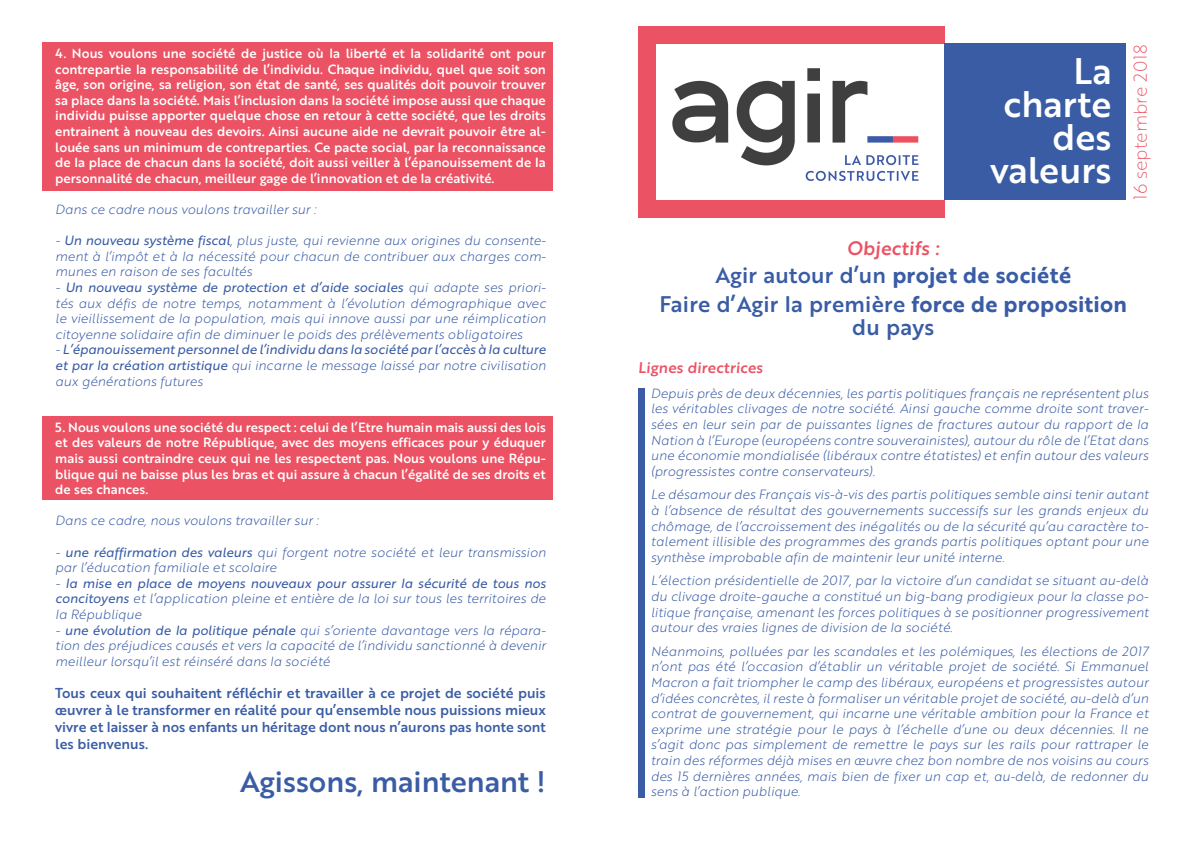
<style>
.page{position:relative;width:1191px;height:842px;background:#fff}
.page>*{position:absolute;margin:0;border:0;box-sizing:border-box;transform-origin:0 0}
.t1{font:36px "Brother 1816 Medium";color:#fff}
.t2{font:29px "Brother 1816 Medium";color:#395ca5}
.t3{font:22px "Brother 1816 Medium";letter-spacing:.01em;color:#395ca5}
.t4{font:22px "Brother 1816 Bold";letter-spacing:.01em;color:#395ca5}
.t5{font:19px "Brother 1816 Medium";color:#eb5263}
.t6{font:18px "Brother 1816 Thin";color:#eb5263}
.t7{font:15px "Brother 1816 Medium";color:#eb5263}
.t8{font:14px/16.8px "Brother 1816 Medium";color:#395ca5;text-align:justify}
.t9{font:13px/15.6px "Brother 1816 Light Italic";color:#395ca5;text-align:justify}
.t10{font:13px/15.6px "Brother 1816 Medium";color:#fff;text-align:justify}
.t11{font:13px/15.6px "Brother 1816 Regular Italic";color:#395ca5;text-align:justify}
.s1{font-family:"Brother 1816 Regular Italic"}
.s2{font-family:"Brother 1816 Light Italic"}
.s3{font-family:"Brother 1816 Medium"}
.s4{font-family:"Brother 1816 Bold"}
</style>
<div class="page">
<img style="left:672px;top:68px;width:247px;height:113px">
<div style="left:638px;top:26px;width:17px;height:191px;background:#eb5263"></div>
<div style="left:638px;top:26px;width:306px;height:17px;background:#eb5263"></div>
<div style="left:638px;top:200px;width:306px;height:17px;background:#eb5263"></div>
<div style="left:944px;top:43px;width:181px;height:157px;background:#395ca5"></div>
<div style="left:638px;top:388px;width:6px;height:410px;background:#395ca5"></div>
<div style="left:43px;top:43px;width:510px;height:148px;background:#eb5263"></div>
<div style="left:43px;top:417px;width:510px;height:83px;background:#eb5263"></div>
<p class="t10" style="left:55px;top:45px;width:492px">4. Nous voulons une société de justice où la liberté et la solidarité ont pour contrepartie la responsabilité de l’individu. Chaque individu, quel que soit son âge, son origine, sa religion, son état de santé, ses qualités doit pouvoir trouver sa place dans la société. Mais l’inclusion dans la société impose aussi que chaque individu puisse apporter quelque chose en retour à cette société, que les droits entrainent à nouveau des devoirs. Ainsi aucune aide ne devrait pouvoir être al&shy;louée sans un minimum de contreparties. Ce pacte social, par la reconnaissance de la place de chacun dans la société, doit aussi veiller à l’épanouissement de la personnalité de chacun, meilleur gage de l’innovation et de la créativité.</p>
<p class="t9" style="left:55px;top:201px;width:262px">Dans ce cadre nous voulons travailler sur :</p>
<p class="t9" style="left:55px;top:232px;width:492px">- <span class="s1">Un nouveau système fiscal</span>, plus juste, qui revienne aux origines du consente&shy;ment à l’impôt et à la nécessité pour chacun de contribuer aux charges com&shy;munes en raison de ses facultés</p>
<p class="t9" style="left:55px;top:279px;width:492px">- <span class="s1">Un nouveau système de protection et d’aide sociales</span> qui adapte ses priori&shy;tés aux défis de notre temps, notamment à l’évolution démographique avec le vieillissement de la population, mais qui innove aussi par une réimplication citoyenne solidaire afin de diminuer le poids des prélèvements obligatoires</p>
<p class="t11" style="left:55px;top:341px;width:492px"><span class="s2">-</span> L’épanouissement personnel de l’individu dans la société par l’accès à la culture et par la création artistique <span class="s2">qui incarne le message laissé par notre civilisation aux générations futures</span></p>
<p class="t10" style="left:55px;top:419px;width:492px">5. Nous voulons une société du respect : celui de l’Etre humain mais aussi des lois et des valeurs de notre République, avec des moyens efficaces pour y éduquer mais aussi contraindre ceux qui ne les respectent pas. Nous voulons une Répu&shy;blique qui ne baisse plus les bras et qui assure à chacun l’égalité de ses droits et de ses chances.</p>
<p class="t9" style="left:55px;top:512px;width:265px">Dans ce cadre, nous voulons travailler sur :</p>
<p class="t9" style="left:55px;top:544px;width:492px">- <span class="s1">une réaffirmation des valeurs</span> qui forgent notre société et leur transmission par l’éducation familiale et scolaire</p>
<p class="t9" style="left:55px;top:575px;width:492px">- <span class="s1">la mise en place de moyens nouveaux pour assurer la sécurité de tous nos concitoyens</span> et l’application pleine et entière de la loi sur tous les territoires de la République</p>
<p class="t9" style="left:55px;top:622px;width:492px">- <span class="s1">une évolution de la politique pénale</span> qui s’oriente davantage vers la répara&shy;tion des préjudices causés et vers la capacité de l’individu sanctionné à devenir meilleur lorsqu’il est réinséré dans la société</p>
<p class="t8" style="left:55px;top:684px;width:492px">Tous ceux qui souhaitent réfléchir et travailler à ce projet de société puis œuvrer à le transformer en réalité pour qu’ensemble nous puissions mieux vivre et laisser à nos enfants un héritage dont nous n’aurons pas honte sont les bienvenus.</p>
<p class="t2" style="left:240px;top:760px;width:307px">Agissons, maintenant !</p>
<p class="t1" style="left:1073px;top:44px;width:40px">La</p>
<p class="t1" style="left:1003px;top:77px;width:110px">charte</p>
<p class="t1" style="left:1052px;top:110px;width:61px">des</p>
<p class="t1" style="left:990px;top:143px;width:122px">valeurs</p>
<p class="t6" style="left:1127px;top:200px;width:158px;rotate:-90deg">16 septembre 2018</p>
<p class="t5" style="left:847px;top:234px;width:96px">Objectifs :</p>
<p class="t4" style="left:715px;top:259px;width:357px"><span class="s3">Agir autour d’un</span> projet de société</p>
<p class="t3" style="left:659px;top:288px;width:469px">Faire d’Agir la première <span class="s4">force de proposition</span></p>
<p class="t3" style="left:852px;top:311px;width:83px">du pays</p>
<p class="t7" style="left:638px;top:356px;width:128px">Lignes directrices</p>
<p class="t9" style="left:651px;top:385px;width:499px">Depuis près de deux décennies, les partis politiques français ne représentent plus les véritables clivages de notre société. Ainsi gauche comme droite sont traver&shy;sées en leur sein par de puissantes lignes de fractures autour du rapport de la Nation à l’Europe (européens contre souverainistes), autour du rôle de l’Etat dans une économie mondialisée (libéraux contre étatistes) et enfin autour des valeurs (progressistes contre conservateurs).</p>
<p class="t9" style="left:651px;top:486px;width:499px">Le désamour des Français vis-à-vis des partis politiques semble ainsi tenir autant à l’absence de résultat des gouvernements successifs sur les grands enjeux du chômage, de l’accroissement des inégalités ou de la sécurité qu’au caractère to&shy;talement illisible des programmes des grands partis politiques optant pour une synthèse improbable afin de maintenir leur unité interne.</p>
<p class="t9" style="left:651px;top:572px;width:499px">L’élection présidentielle de 2017, par la victoire d’un candidat se situant au-delà du clivage droite-gauche a constitué un big-bang prodigieux pour la classe po&shy;litique française, amenant les forces politiques à se positionner progressivement autour des vraies lignes de division de la société.</p>
<p class="t9" style="left:651px;top:643px;width:499px">Néanmoins, polluées par les scandales et les polémiques, les élections de 2017 n’ont pas été l’occasion d’établir un véritable projet de société. Si Emmanuel Macron a fait triompher le camp des libéraux, européens et progressistes autour d’idées concrètes, il reste à formaliser un véritable projet de société, au-delà d’un contrat de gouvernement, qui incarne une véritable ambition pour la France et exprime une stratégie pour le pays à l’échelle d’une ou deux décennies. Il ne s’agit donc pas simplement de remettre le pays sur les rails pour rattraper le train des réformes déjà mises en œuvre chez bon nombre de nos voisins au cours des 15 dernières années, mais bien de fixer un cap et, au-delà, de redonner du sens à l’action publique.</p>
</div>
